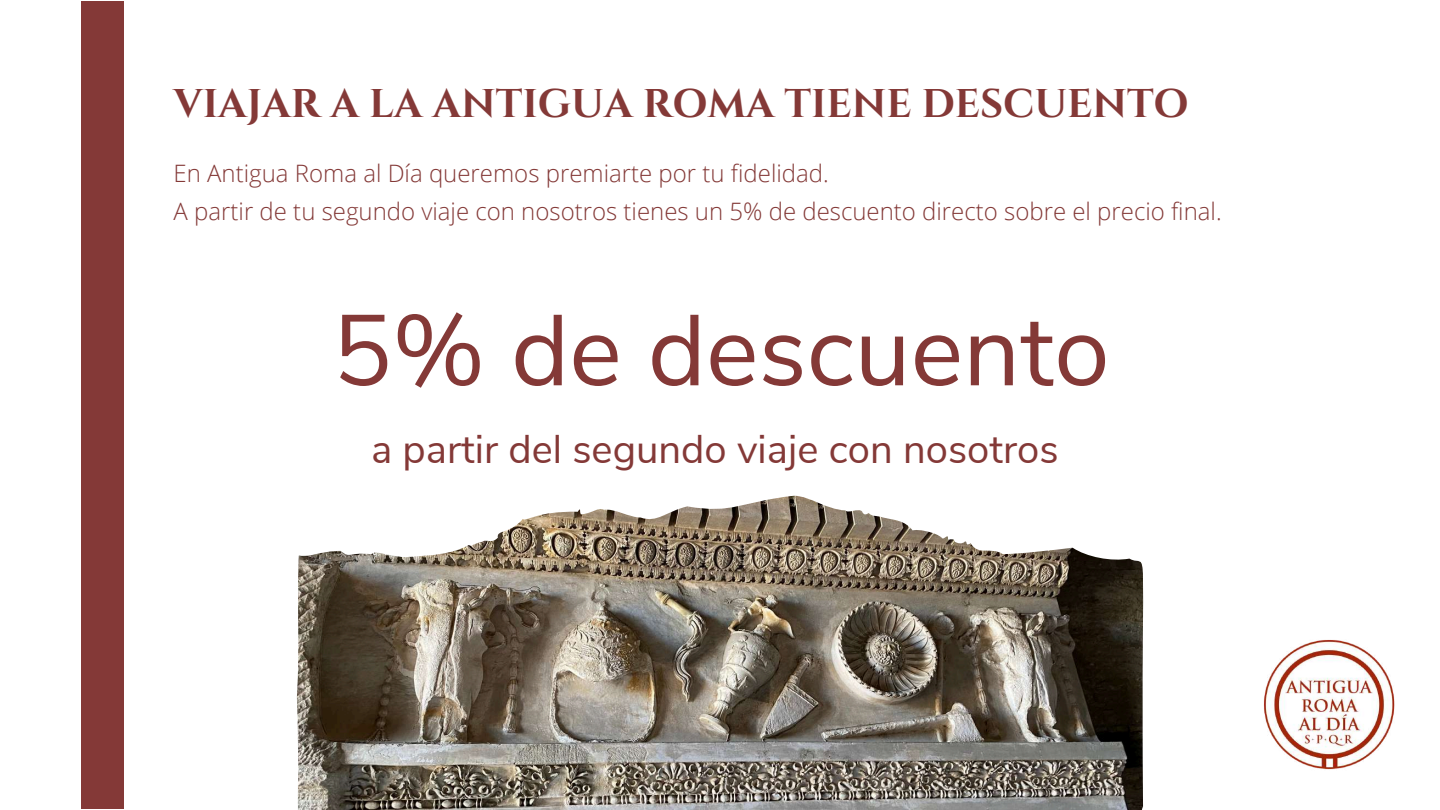
<style>
.page{position:relative;width:1440px;height:810px;background:#fff}
.page>*{position:absolute;margin:0;border:0;box-sizing:border-box;transform-origin:0 0}
.t1{font:100px "Nunito Sans";color:#843937}
.t2{font:700 40px "Cinzel";color:#843937}
.t3{font:40px "Nunito Sans";color:#843937}
.t4{font:300 24px/38px "Open Sans";color:#843937}
</style>
<div class="page">
<img style="left:1264px;top:640px;width:130px;height:130px">
<div style="left:81px;top:1px;width:42px;height:808px;background:#843937"></div>
<img style="left:297px;top:496px;width:846px;height:314px">
<h2 class="t2" style="left:174px;top:78px;width:1017px">VIAJAR A LA ANTIGUA ROMA TIENE DESCUENTO</h2>
<p class="t4" style="left:174px;top:153px;width:1050px">En Antigua Roma al Día queremos premiarte por tu fidelidad.<br>A partir de tu segundo viaje con nosotros tienes un 5% de descuento directo sobre el precio final.</p>
<h1 class="t1" style="left:332px;top:284px;width:779px">5% de descuento</h1>
<h2 class="t3" style="left:371px;top:423px;width:689px">a partir del segundo viaje con nosotros</h2>
</div>
